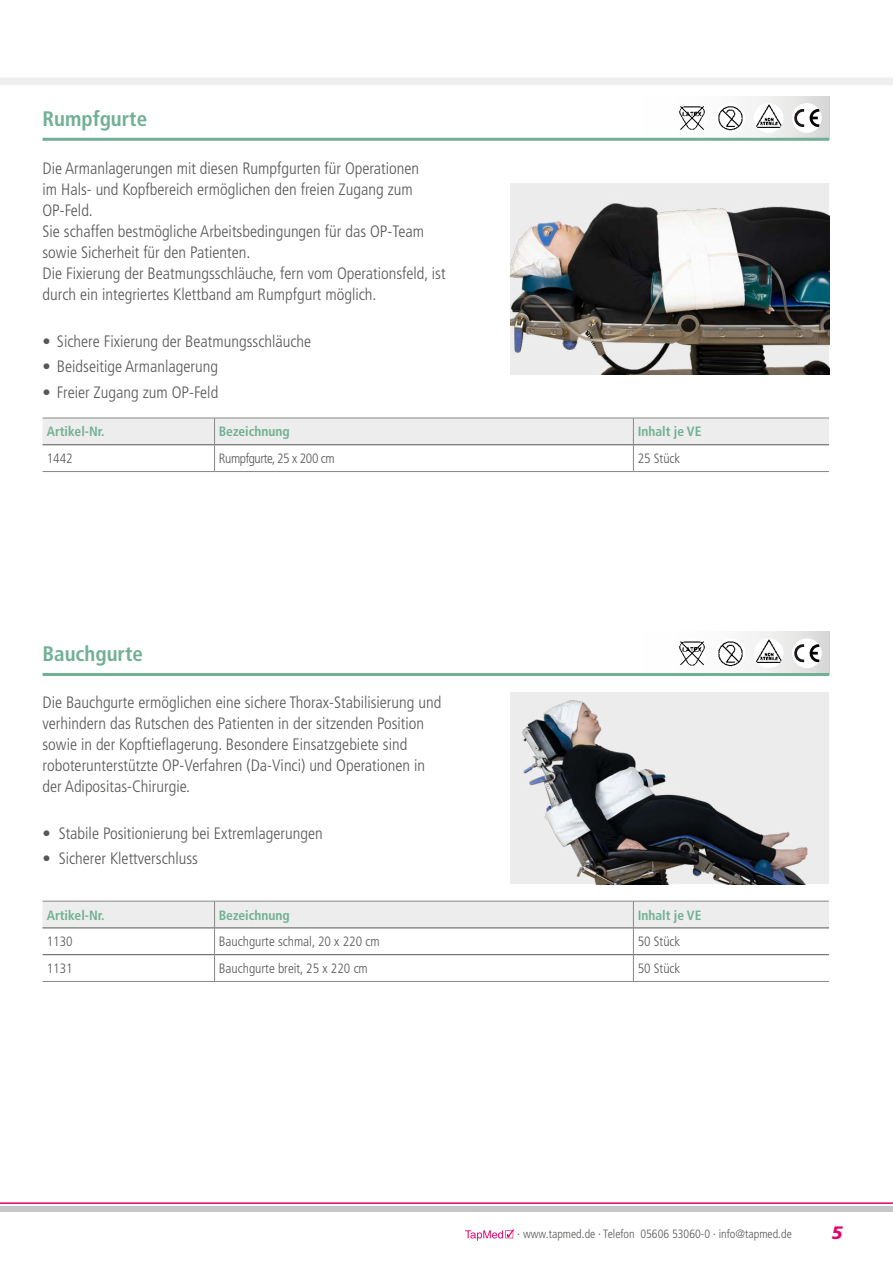
<style>
.page{position:relative;width:893px;height:1263px;background:#fff}
.page>*{position:absolute;margin:0;border:0;box-sizing:border-box;transform-origin:0 0}
.t1{font:700 condensed 21px "Frutiger LT Std";color:#71b095}
.t2{font:italic 900 18px "Frutiger LT Std";color:#e60069}
.t3{font:300 condensed 16.5px/21px "Frutiger LT Std";color:#575756}
.t4{font:300 condensed 13.5px "Frutiger LT Std";color:#575756}
.t5{font:700 condensed 13.5px "Frutiger LT Std";color:#71b095}
.t6{font:300 condensed 13.5px "Frutiger LT Std";letter-spacing:-.03em;color:#575756}
.t7{font:300 condensed 12px "Frutiger LT Std";color:#575756}
.s1{font-weight:700}
</style>
<div class="page">
<div style="left:0;top:1206px;width:893px;height:6px;background:#c6c6c6"></div>
<hr style="left:0;top:1202px;width:893px;height:2px;background:#e60069">
<div style="left:0;top:78px;width:893px;height:7px;background:#eee"></div>
<svg style="left:465px;top:1229px;width:49px;height:11px"></svg>
<svg style="left:340px;top:97px;width:489px;height:41px"></svg>
<div style="left:792px;top:103px;width:30px;height:30px;background:#fff;border-radius:50%"></div>
<svg style="left:794px;top:109px;width:26px;height:18px"></svg>
<div style="left:754px;top:103px;width:29px;height:30px;background:#fff;border-radius:50%"></div>
<img style="left:754px;top:103px;width:29px;height:29px">
<img style="left:715px;top:103px;width:30px;height:30px;border-radius:15px">
<img style="left:677px;top:103px;width:30px;height:30px;border-radius:15px">
<svg style="left:680px;top:106px;width:24px;height:24px"></svg>
<hr style="left:43px;top:138px;width:786px;height:3px;background:#71b095">
<img style="left:510px;top:184px;width:319px;height:191px">
<svg style="left:43px;top:418px;width:786px;height:53px"></svg>
<hr style="left:43px;top:471px;width:172px;height:1px;background:#878787">
<hr style="left:215px;top:471px;width:418px;height:1px;background:#878787">
<hr style="left:633px;top:471px;width:196px;height:1px;background:#878787">
<svg style="left:680px;top:632px;width:149px;height:41px"></svg>
<div style="left:792px;top:638px;width:30px;height:30px;background:#fff;border-radius:50%"></div>
<svg style="left:794px;top:644px;width:26px;height:18px"></svg>
<img style="left:754px;top:638px;width:29px;height:30px">
<img style="left:715px;top:638px;width:30px;height:30px;border-radius:15px">
<img style="left:677px;top:638px;width:30px;height:30px;border-radius:15px">
<svg style="left:680px;top:641px;width:24px;height:24px"></svg>
<hr style="left:43px;top:673px;width:786px;height:3px;background:#71b095">
<img style="left:510px;top:693px;width:319px;height:191px">
<svg style="left:43px;top:901px;width:786px;height:80px"></svg>
<hr style="left:43px;top:981px;width:172px;height:1px;background:#878787">
<hr style="left:215px;top:981px;width:418px;height:1px;background:#878787">
<hr style="left:633px;top:981px;width:196px;height:1px;background:#878787">
<p class="t1" style="left:43px;top:106px;width:106px">Rumpfgurte</p>
<p class="t3" style="left:43px;top:158px;width:405px">Die Armanlagerungen mit diesen Rumpfgurten für Operationen<br>im Hals- und Kopfbereich ermöglichen den freien Zugang zum OP-Feld.<br>Sie schaffen bestmögliche Arbeitsbedingungen für das OP-Team sowie Sicherheit für den Patienten.<br>Die Fixierung der Beatmungsschläuche, fern vom Operationsfeld, ist durch ein integriertes Klettband am Rumpfgurt möglich.</p>
<p class="t3" style="left:43px;top:331px;width:270px">• Sichere Fixierung der Beatmungsschläuche</p>
<p class="t3" style="left:43px;top:356px;width:177px">• Beidseitige Armanlagerung</p>
<p class="t3" style="left:43px;top:381px;width:177px">• Freier Zugang zum OP-Feld</p>
<p class="t5" style="left:47px;top:424px;width:60px">Artikel-Nr.</p>
<p class="t5" style="left:219px;top:424px;width:73px">Bezeichnung</p>
<p class="t5" style="left:638px;top:424px;width:65px">Inhalt je VE</p>
<p class="t4" style="left:47px;top:451px;width:27px">1442</p>
<p class="t6" style="left:219px;top:451px;width:117px">Rumpfgurte, 25 x 200 cm</p>
<p class="t4" style="left:638px;top:451px;width:44px">25 Stück</p>
<p class="t1" style="left:43px;top:641px;width:102px">Bauchgurte</p>
<p class="t3" style="left:43px;top:692px;width:400px">Die Bauchgurte ermöglichen eine sichere Thorax-Stabilisierung und verhindern das Rutschen des Patienten in der sitzenden Position sowie in der Kopftieflagerung. Besondere Einsatzgebiete sind roboterunterstützte OP-Verfahren (Da-Vinci) und Operationen in der Adipositas-Chirurgie.</p>
<p class="t3" style="left:43px;top:822px;width:282px"><span class="s1">•</span> Stabile Positionierung bei Extremlagerungen</p>
<p class="t3" style="left:43px;top:848px;width:157px"><span class="s1">•</span> Sicherer Klettverschluss</p>
<p class="t5" style="left:47px;top:907px;width:60px">Artikel-Nr.</p>
<p class="t5" style="left:219px;top:907px;width:73px">Bezeichnung</p>
<p class="t5" style="left:638px;top:907px;width:65px">Inhalt je VE</p>
<p class="t4" style="left:47px;top:934px;width:27px">1130</p>
<p class="t4" style="left:219px;top:934px;width:162px">Bauchgurte schmal, 20 x 220 cm</p>
<p class="t4" style="left:638px;top:934px;width:44px">50 Stück</p>
<p class="t4" style="left:47px;top:961px;width:27px">1131</p>
<p class="t4" style="left:219px;top:961px;width:151px">Bauchgurte breit, 25 x 220 cm</p>
<p class="t4" style="left:638px;top:961px;width:44px">50 Stück</p>
<p class="t7" style="left:517px;top:1227px;width:276px">· www.tapmed.de · Telefon 05606 53060-0 · info@tapmed.de</p>
<p class="t2" style="left:831px;top:1221px;width:13px">5</p>
</div>
